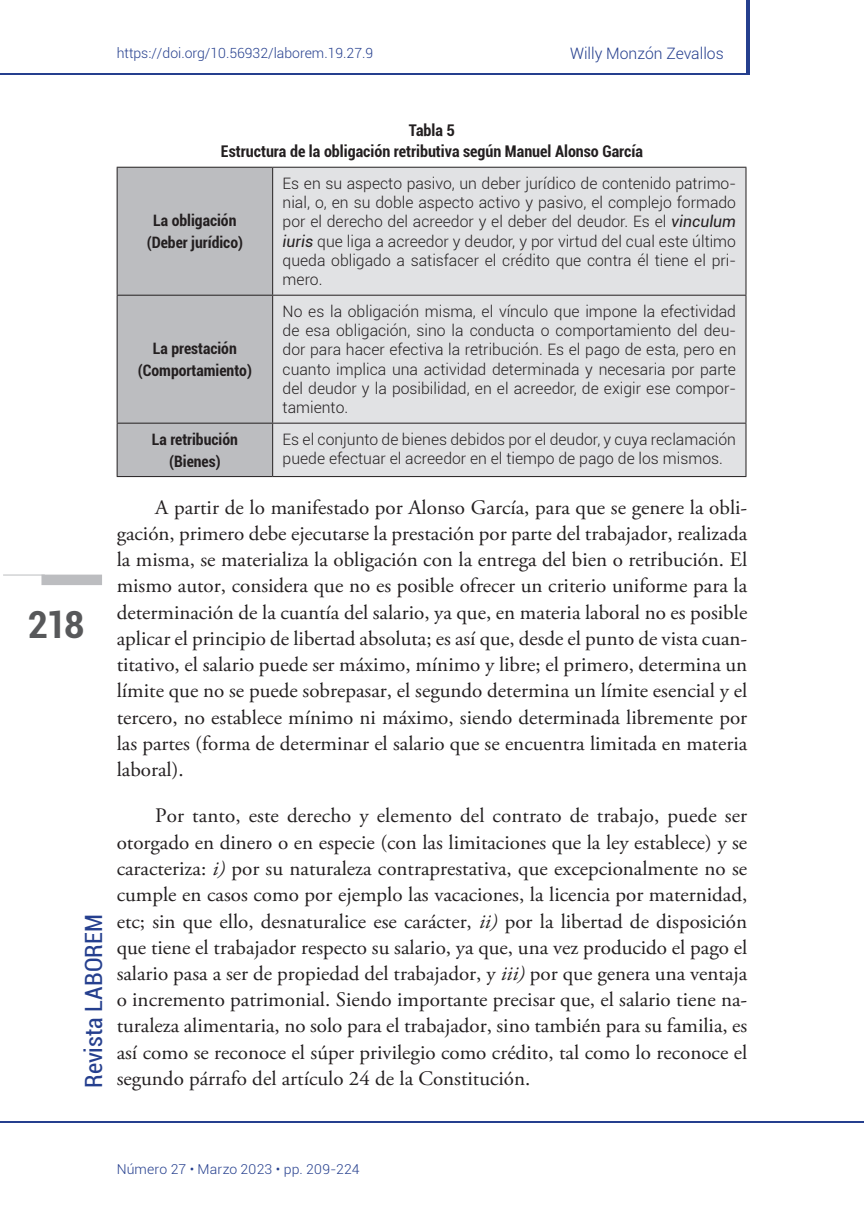
<style>
.page{position:relative;width:864px;height:1211px;background:#fff}
.page>*{position:absolute;margin:0;border:0;box-sizing:border-box;transform-origin:0 0}
.t1{font:700 condensed 37.27px "Roboto";color:#57585a}
.t2{font:condensed 23.8px "Roboto";color:#253f8e}
.t3{font:20.65px/26.2px "Adobe Garamond Pro";color:#231f20;text-align:justify}
.t4{font:700 condensed 16.1px/21.7px "Roboto";color:#231f20;text-align:center}
.t5{font:300 15.75px/19.2px "Roboto";color:#231f20;text-align:justify}
.t6{font:700 condensed 15.75px/21.7px "Roboto";color:#231f20;text-align:center}
.t7{font:300 15.75px "Roboto";color:#253f8e}
.t8{font:300 14px "Roboto";color:#253f8e}
.t9{font:300 13.65px "Roboto";letter-spacing:.01em;color:#253f8e}
.s1{font-weight:400;font-style:italic}
.s2{font-style:italic}
</style>
<div class="page">
<hr style="left:3px;top:574px;width:42px;height:1px;background:#bcbdc0">
<div style="left:41px;top:574px;width:61px;height:11px;background:#bcbdc0"></div>
<svg style="left:0;top:0;width:749px;height:75px"></svg>
<svg style="left:0;top:1121px;width:863px;height:1px"></svg>
<div style="left:118px;top:168px;width:154px;height:308px;background:#bcbdc0"></div>
<div style="left:273px;top:168px;width:472px;height:308px;background:#e1e2e4"></div>
<hr style="left:117px;top:167px;width:155px;height:1px;background:#231f20">
<hr style="left:117px;top:168px;width:1px;height:127px;background:#231f20">
<hr style="left:272px;top:167px;width:474px;height:1px;background:#231f20">
<hr style="left:272px;top:168px;width:1px;height:127px;background:#231f20">
<hr style="left:745px;top:168px;width:1px;height:127px;background:#231f20">
<hr style="left:117px;top:295px;width:155px;height:1px;background:#231f20">
<hr style="left:117px;top:295px;width:1px;height:128px;background:#231f20">
<hr style="left:272px;top:295px;width:474px;height:1px;background:#231f20">
<hr style="left:272px;top:295px;width:1px;height:128px;background:#231f20">
<hr style="left:745px;top:295px;width:1px;height:128px;background:#231f20">
<hr style="left:117px;top:423px;width:155px;height:1px;background:#231f20">
<hr style="left:117px;top:423px;width:1px;height:53px;background:#231f20">
<hr style="left:272px;top:423px;width:474px;height:1px;background:#231f20">
<hr style="left:272px;top:423px;width:1px;height:53px;background:#231f20">
<hr style="left:745px;top:423px;width:1px;height:53px;background:#231f20">
<hr style="left:117px;top:476px;width:155px;height:1px;background:#231f20">
<hr style="left:272px;top:476px;width:474px;height:1px;background:#231f20">
<p class="t8" style="left:117px;top:43px;width:258px">https://doi.org/10.56932/laborem.19.27.9</p>
<p class="t7" style="left:569px;top:42px;width:155px">Willy Monzón Zevallos</p>
<h1 class="t1" style="left:28px;top:598px;width:58px">218</h1>
<p class="t2" style="left:77px;top:1087px;width:175px;rotate:-90deg">Revista LABOREM</p>
<p class="t4" style="left:221px;top:118px;width:423px">Tabla 5<br>Estructura de la obligación retributiva según Manuel Alonso García</p>
<p class="t6" style="left:147px;top:209px;width:98px">La obligación (Deber jurídico)</p>
<p class="t6" style="left:138px;top:337px;width:115px">La prestación (Comportamiento)</p>
<p class="t5" style="left:282px;top:173px;width:455px">Es en su aspecto pasivo, un deber jurídico de contenido patrimo&shy;nial, o, en su doble aspecto activo y pasivo, el complejo formado por el derecho del acreedor y el deber del deudor. Es el <span class="s1">vinculum iuris</span> que liga a acreedor y deudor, y por virtud del cual este último queda obligado a satisfacer el crédito que contra él tiene el pri&shy;mero.</p>
<p class="t5" style="left:282px;top:301px;width:455px">No es la obligación misma, el vínculo que impone la efectividad de esa obligación, sino la conducta o comportamiento del deu&shy;dor para hacer efectiva la retribución. Es el pago de esta, pero en cuanto implica una actividad determinada y necesaria por parte del deudor y la posibilidad, en el acreedor, de exigir ese compor&shy;tamiento.</p>
<p class="t6" style="left:152px;top:428px;width:87px">La retribución (Bienes)</p>
<p class="t5" style="left:282px;top:429px;width:455px">Es el conjunto de bienes debidos por el deudor, y cuya reclamación puede efectuar el acreedor en el tiempo de pago de los mismos.</p>
<p class="t3" style="left:117px;top:494px;width:632px;text-indent:38px">A partir de lo manifestado por Alonso García, para que se genere la obli&shy;gación, primero debe ejecutarse la prestación por parte del trabajador, realizada la misma, se materializa la obligación con la entrega del bien o retribución. El mismo autor, considera que no es posible ofrecer un criterio uniforme para la determinación de la cuantía del salario, ya que, en materia laboral no es posible aplicar el principio de libertad absoluta; es así que, desde el punto de vista cuan&shy;titativo, el salario puede ser máximo, mínimo y libre; el primero, determina un límite que no se puede sobrepasar, el segundo determina un límite esencial y el tercero, no establece mínimo ni máximo, siendo determinada libremente por las partes (forma de determinar el salario que se encuentra limitada en materia laboral).</p>
<p class="t3" style="left:117px;top:803px;width:632px;text-indent:38px">Por tanto, este derecho y elemento del contrato de trabajo, puede ser otorgado en dinero o en especie (con las limitaciones que la ley establece) y se caracteriza: <span class="s2">i)</span> por su naturaleza contraprestativa, que excepcionalmente no se cumple en casos como por ejemplo las vacaciones, la licencia por maternidad, etc; sin que ello, desnaturalice ese carácter, <span class="s2">ii)</span> por la libertad de disposición que tiene el trabajador respecto su salario, ya que, una vez producido el pago el salario pasa a ser de propiedad del trabajador, y <span class="s2">iii)</span> por que genera una ventaja o incremento patrimonial. Siendo importante precisar que, el salario tiene na&shy;turaleza alimentaria, no solo para el trabajador, sino también para su familia, es así como se reconoce el súper privilegio como crédito, tal como lo reconoce el segundo párrafo del artículo 24 de la Constitución.</p>
<p class="t9" style="left:117px;top:1159px;width:244px">Número 27 • Marzo 2023 • pp. 209-224</p>
</div>
